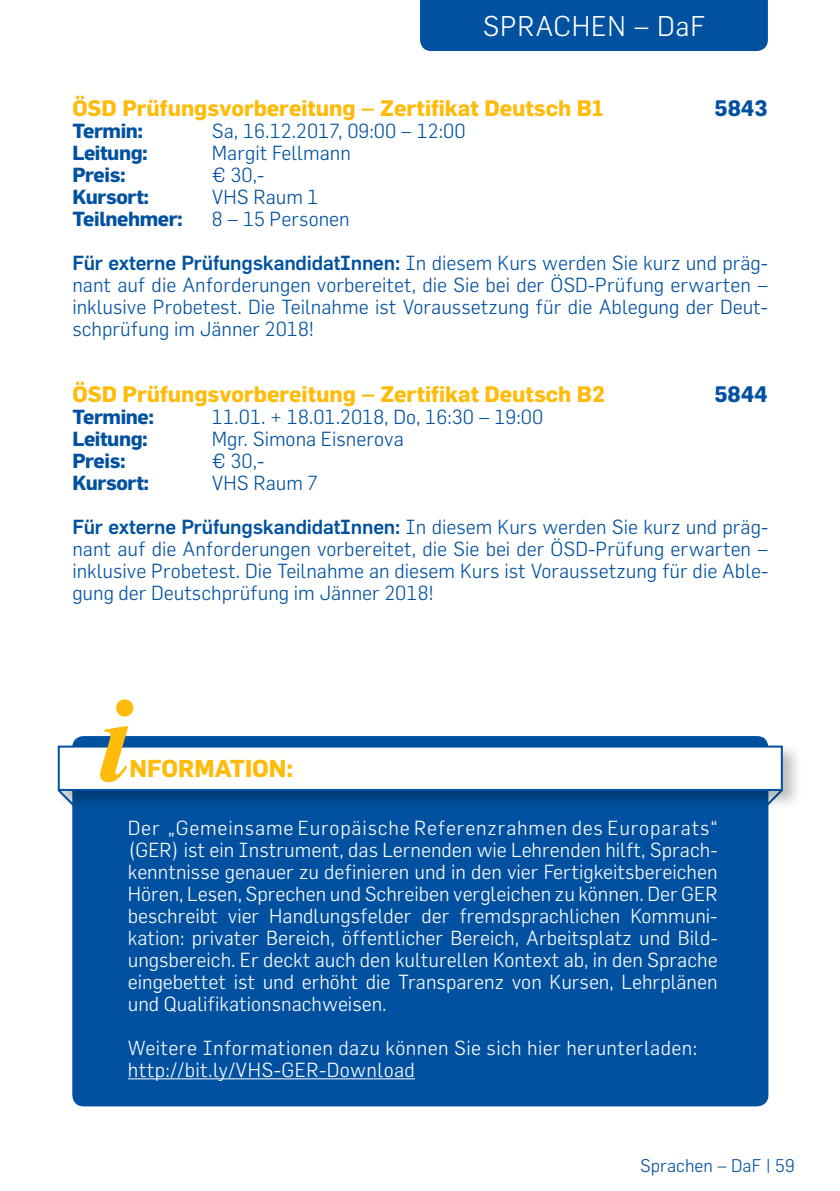
<style>
.page{position:relative;width:840px;height:1191px;background:#fff}
.page>*{position:absolute;margin:0;border:0;box-sizing:border-box;transform-origin:0 0}
.t1{font:italic 700 120px "Times New Roman";color:#ffbb09}
.t2{font:300 28px "Flama";letter-spacing:.025em;color:#fff}
.t3{font:700 24px "Flama";color:#ffbb09}
.t4{font:700 22px "Flama";color:#ffbb09}
.t5{font:700 22px "Flama";color:#0151a0}
.t6{font:300 20px/22px "Flama";color:#0151a0}
.t7{font:300 20px/22px "Flama";letter-spacing:.02em;color:#fff;text-align:justify}
.t8{font:700 20px/22px "Flama";letter-spacing:-.02em;color:#0151a0}
.t9{font:300 18px "Flama";color:#0151a0}
.s1{font-weight:500}
</style>
<div class="page">
<div style="left:420px;top:0;width:347px;height:51px;background:#0151a0"></div>
<div style="left:72px;top:736px;width:696px;height:370px;background:#0151a0;border-radius:11px"></div>
<hr style="left:128px;top:1078px;width:287px;height:1px;background:#fff">
<div style="left:55px;top:743px;width:746px;height:66px;background:#000;opacity:.26"></div>
<div style="left:58px;top:745px;width:724px;height:46px;background:#fff;border:2px solid #0151a0"></div>
<h2 class="t2" style="left:482px;top:9px;width:224px">SPRACHEN – DaF</h2>
<p class="t4" style="left:72px;top:95px;width:532px">ÖSD Prüfungsvorbereitung – Zertifikat Deutsch B1</p>
<p class="t5" style="left:714px;top:95px;width:54px">5843</p>
<p class="t8" style="left:72px;top:119px;width:112px">Termin:<br>Leitung:<br>Preis:<br>Kursort:<br>Teilnehmer:</p>
<p class="t6" style="left:212px;top:119px;width:255px">Sa, 16.12.2017, 09:00 – 12:00<br>Margit Fellmann<br>€ 30,-<br>VHS Raum 1<br>8 – 15 Personen</p>
<p class="t6" style="left:72px;top:251px;width:697px;text-align:justify"><span class="s1">Für externe PrüfungskandidatInnen:</span> In diesem Kurs werden Sie kurz und präg&shy;nant auf die Anforderungen vorbereitet, die Sie bei der ÖSD-Prüfung erwarten – inklusive Probetest. Die Teilnahme ist Voraussetzung für die Ablegung der Deut&shy;schprüfung im Jänner 2018!</p>
<p class="t4" style="left:72px;top:381px;width:533px">ÖSD Prüfungsvorbereitung – Zertifikat Deutsch B2</p>
<p class="t5" style="left:714px;top:381px;width:55px">5844</p>
<p class="t8" style="left:72px;top:405px;width:83px">Termine:<br>Leitung:<br>Preis:<br>Kursort:</p>
<p class="t6" style="left:212px;top:405px;width:333px">11.01. + 18.01.2018, Do, 16:30 – 19:00<br>Mgr. Simona Eisnerova<br>€ 30,-<br>VHS Raum 7</p>
<p class="t6" style="left:72px;top:515px;width:697px;text-align:justify"><span class="s1">Für externe PrüfungskandidatInnen:</span> In diesem Kurs werden Sie kurz und präg&shy;nant auf die Anforderungen vorbereitet, die Sie bei der ÖSD-Prüfung erwarten – inklusive Probetest. Die Teilnahme an diesem Kurs ist Voraussetzung für die Able&shy;gung der Deutschprüfung im Jänner 2018!</p>
<h1 class="t1" style="left:98px;top:657px;width:35px">i</h1>
<p class="t3" style="left:129px;top:753px;width:165px">NFORMATION:</p>
<p class="t7" style="left:128px;top:816px;width:591px">Der „Gemeinsame Europäische Referenzrahmen des Europarats“ (GER) ist ein Instrument, das Lernenden wie Lehrenden hilft, Sprach&shy;kenntnisse genauer zu definieren und in den vier Fertigkeitsbereichen Hören, Lesen, Sprechen und Schreiben vergleichen zu können. Der GER beschreibt vier Handlungsfelder der fremdsprachlichen Kommuni&shy;kation: privater Bereich, öffentlicher Bereich, Arbeitsplatz und Bild&shy;ungsbereich. Er deckt auch den kulturellen Kontext ab, in den Sprache eingebettet ist und erhöht die Transparenz von Kursen, Lehrplänen und Qualifikationsnachweisen.</p>
<p class="t7" style="left:128px;top:1036px;width:570px">Weitere Informationen dazu können Sie sich hier herunterladen: http://bit.ly/VHS-GER-Download</p>
<p class="t9" style="left:639px;top:1155px;width:156px">Sprachen – DaF | 59</p>
</div>
